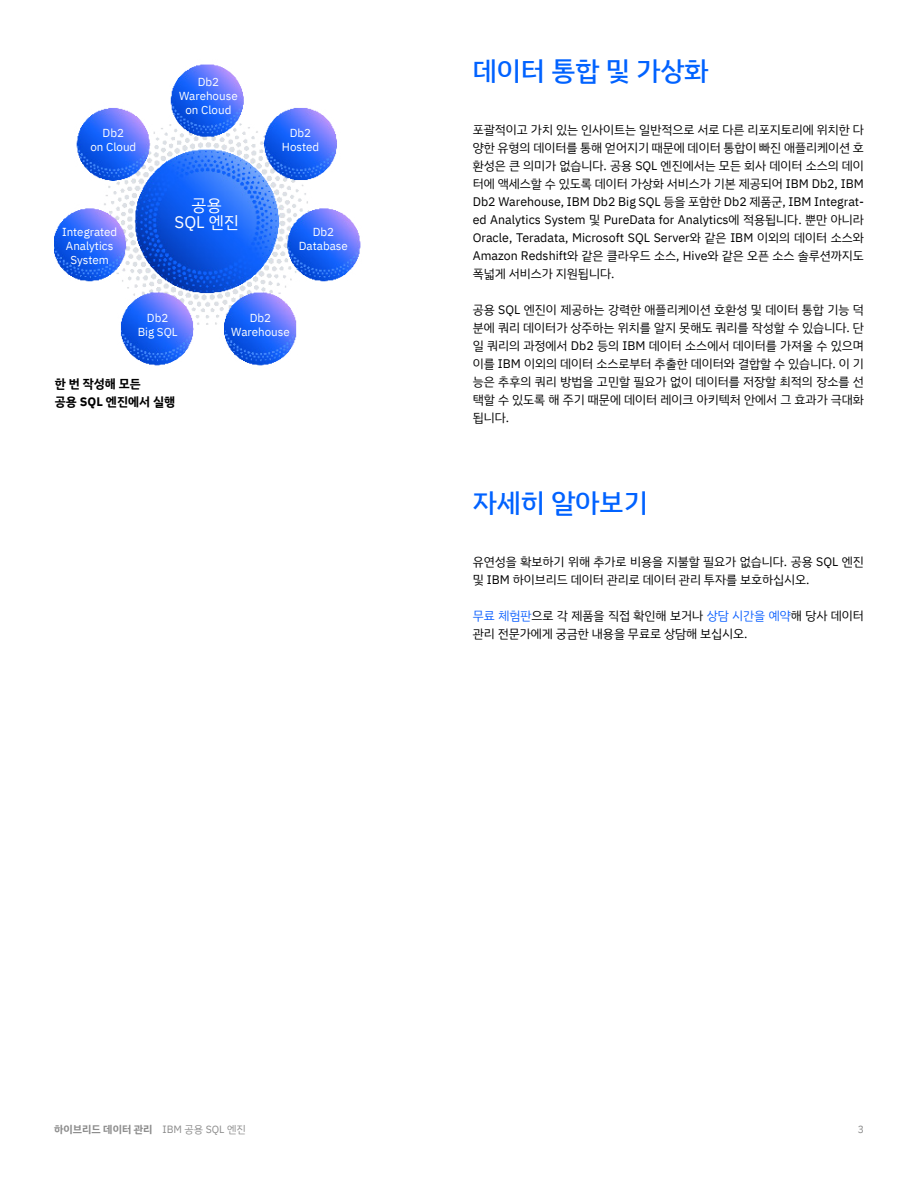
<style>
.page{position:relative;width:918px;height:1188px;background:#fff}
.page>*{position:absolute;margin:0;border:0;box-sizing:border-box;transform-origin:0 0}
.t1{font:500 27px "IBM Plex Sans KR";color:#0062ff}
.t2{font:16.8px "IBM Plex Sans";color:#fff}
.t3{font:16.8px "IBM Plex Sans KR";color:#fff}
.t4{font:12.3px/18px "IBM Plex Sans KR";color:#000}
.t5{font:12.3px/18px "IBM Plex Sans";color:#000;text-align:justify}
.t6{font:700 12.3px/18px "IBM Plex Sans KR";color:#000}
.t7{font:11.55px/14.1px "IBM Plex Sans";color:#fff;text-align:center}
.t8{font:700 10.5px "IBM Plex Sans KR";color:#8c8c8c}
.t9{font:10.5px "IBM Plex Sans";color:#8c8c8c}
.s1{font-family:"IBM Plex Sans KR"}
.s2{font-family:"IBM Plex Sans"}
.s3{color:#0f62fe}
.s4{font-family:"IBM Plex Sans";font-weight:400}
.s5{font-weight:400}
</style>
<div class="page">
<img style="left:55px;top:64px;width:306px;height:302px">
<p class="t7" style="left:90px;top:125px;width:47px">Db2<br>on Cloud</p>
<p class="t7" style="left:62px;top:224px;width:57px">Integrated<br>Analytics<br>System</p>
<p class="t7" style="left:179px;top:74px;width:60px">Db2<br>Warehouse on Cloud</p>
<h2 class="t3" style="left:192px;top:196px;width:32px">공용</h2>
<h2 class="t2" style="left:175px;top:209px;width:66px">SQL <span class="s1">엔진</span></h2>
<p class="t7" style="left:282px;top:125px;width:39px">Db2<br>Hosted</p>
<p class="t7" style="left:299px;top:224px;width:51px">Db2<br>Database</p>
<p class="t7" style="left:138px;top:310px;width:42px">Db2<br>Big SQL</p>
<p class="t6" style="left:55px;top:374px;width:122px">한 번 작성해 모든<br>공용 <span class="s2">SQL</span> 엔진에서 실행</p>
<p class="t7" style="left:231px;top:310px;width:60px">Db2<br>Warehouse</p>
<h1 class="t1" style="left:473px;top:55px;width:237px">데이터 통합 및 가상화</h1>
<p class="t4" style="left:473px;top:121px;width:393px;text-align:justify">포괄적이고 가치 있는 인사이트는 일반적으로 서로 다른 리포지토리에 위치한 다 양한 유형의 데이터를 통해 얻어지기 때문에 데이터 통합이 빠진 애플리케이션 호 환성은 큰 의미가 없습니다. 공용 <span class="s2">SQL</span> 엔진에서는 모든 회사 데이터 소스의 데이 터에 액세스할 수 있도록 데이터 가상화 서비스가 기본 제공되어 <span class="s2">IBM Db2</span>, <span class="s2">IBM</span></p>
<p class="t5" style="left:473px;top:192px;width:393px">Db2 Warehouse<span class="s1">,</span> IBM Db2 Big SQL <span class="s1">등을 포함한</span> Db2 <span class="s1">제품군,</span> IBM Integrat&shy;ed Analytics System <span class="s1">및</span> PureData for Analytics<span class="s1">에 적용됩니다. 뿐만 아니라 </span>Oracle<span class="s1">,</span> Teradata<span class="s1">,</span> Microsoft SQL Server<span class="s1">와 같은</span> IBM <span class="s1">이외의 데이터 소스와</span></p>
<p class="t4" style="left:473px;top:247px;width:393px"><span class="s2">Amazon Redshift</span>와 같은 클라우드 소스, <span class="s2">Hive</span>와 같은 오픈 소스 솔루션까지도 폭넓게 서비스가 지원됩니다.</p>
<p class="t4" style="left:473px;top:301px;width:393px;text-align:justify">공용 <span class="s2">SQL</span> 엔진이 제공하는 강력한 애플리케이션 호환성 및 데이터 통합 기능 덕 분에 쿼리 데이터가 상주하는 위치를 알지 못해도 쿼리를 작성할 수 있습니다. 단 일 쿼리의 과정에서 <span class="s2">Db2</span> 등의 <span class="s2">IBM</span> 데이터 소스에서 데이터를 가져올 수 있으며 이를 <span class="s2">IBM</span> 이외의 데이터 소스로부터 추출한 데이터와 결합할 수 있습니다. 이 기 능은 추후의 쿼리 방법을 고민할 필요가 없이 데이터를 저장할 최적의 장소를 선 택할 수 있도록 해 주기 때문에 데이터 레이크 아키텍처 안에서 그 효과가 극대화 됩니다.</p>
<h1 class="t1" style="left:473px;top:487px;width:176px">자세히 알아보기</h1>
<p class="t4" style="left:473px;top:553px;width:393px">유연성을 확보하기 위해 추가로 비용을 지불할 필요가 없습니다. 공용 <span class="s2">SQL</span> 엔진 및 <span class="s2">IBM</span> 하이브리드 데이터 관리로 데이터 관리 투자를 보호하십시오.</p>
<p class="t4" style="left:473px;top:607px;width:393px"><span class="s3">무료 체험판</span>으로 각 제품을 직접 확인해 보거나 <span class="s3">상담 시간을 예약</span>해 당사 데이터 관리 전문가에게 궁금한 내용을 무료로 상담해 보십시오.</p>
<p class="t8" style="left:54px;top:1123px;width:193px">하이브리드 데이터 관리 <span class="s4">IBM</span> <span class="s5">공용</span> <span class="s4">SQL</span> <span class="s5">엔진</span></p>
<p class="t9" style="left:858px;top:1121px;width:8px">3</p>
</div>
